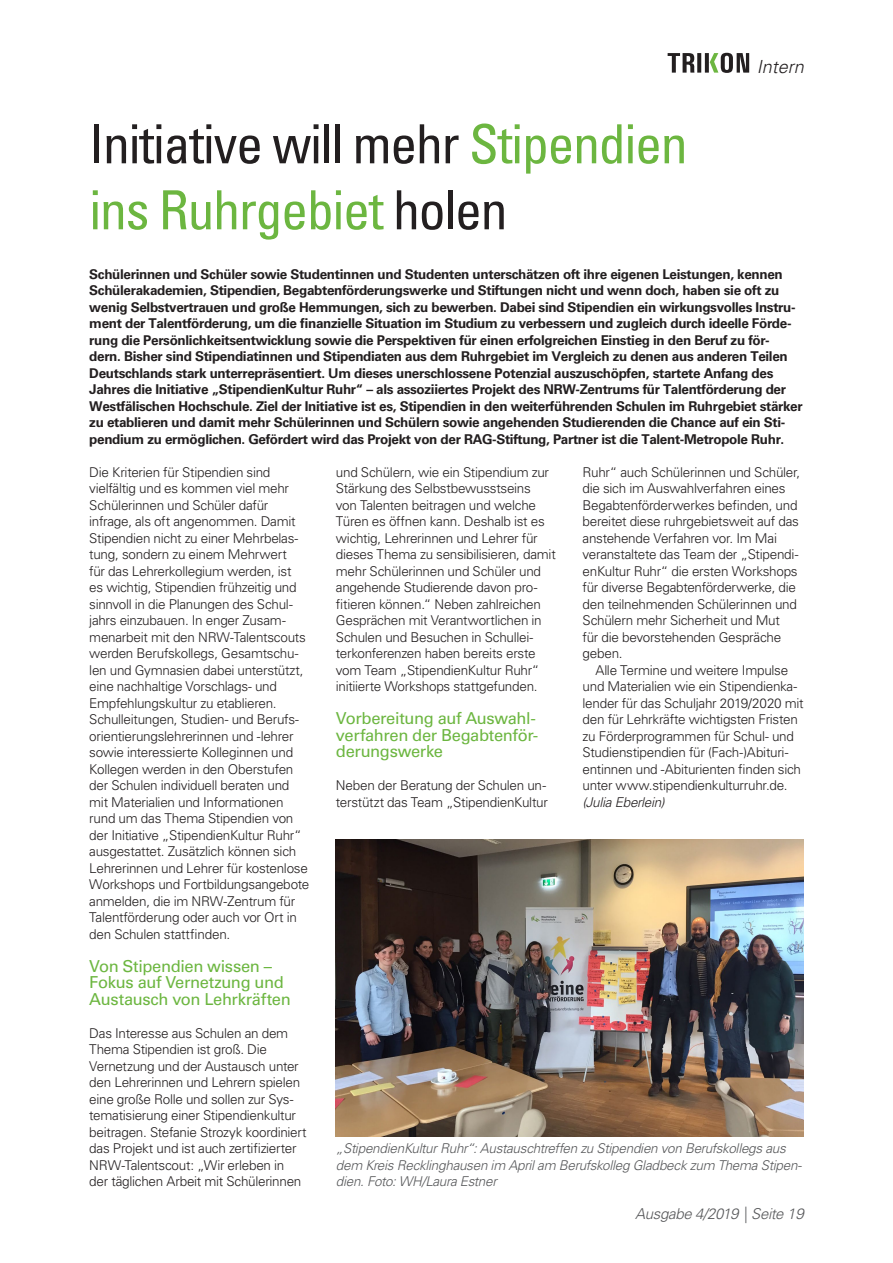
<style>
.page{position:relative;width:893px;height:1263px;background:#fff}
.page>*{position:absolute;margin:0;border:0;box-sizing:border-box;transform-origin:0 0}
.t1{font:condensed 54px/66px "Univers LT Std";letter-spacing:-.025em;color:#231f20}
.t2{font:italic 300 18px "Univers LT Std";color:#231f20}
.t3{font:16.5px/16.5px "Univers LT Std";letter-spacing:-.02em;color:#6cb640}
.t4{font:italic 300 15px "Univers LT Std";letter-spacing:-.025em;color:#57585a}
.t5{font:300 13.5px/16.5px "Univers LT Std";letter-spacing:-.02em;color:#231f20}
.t6{font:700 13.5px/16.5px "Univers LT Std";letter-spacing:-.025em;color:#231f20}
.t7{font:italic 300 13.5px/16.5px "Univers LT Std";letter-spacing:-.02em;color:#57585a}
.t8{font:italic 300 13.5px "Univers LT Std";letter-spacing:-.02em;color:#231f20}
.s1{color:#6cb640}
</style>
<div class="page">
<svg style="left:668px;top:53px;width:81px;height:20px"></svg>
<img style="left:336px;top:840px;width:468px;height:297px">
<h1 class="t1" style="left:89px;top:110px;width:600px">Initiative will mehr <span class="s1">Stipendien ins Ruhrgebiet</span> holen</h1>
<h2 class="t2" style="left:757px;top:56px;width:49px">Intern</h2>
<p class="t6" style="left:89px;top:266px;width:715px">Schülerinnen und Schüler sowie Studentinnen und Studenten unterschätzen oft ihre eigenen Leistungen, kennen Schülerakademien, Stipendien, Begabtenförderungswerke und Stiftungen nicht und wenn doch, haben sie oft zu wenig Selbstvertrauen und große Hemmungen, sich zu bewerben. Dabei sind Stipendien ein wirkungsvolles Instru&shy;ment der Talentförderung, um die finanzielle Situation im Studium zu verbessern und zugleich durch ideelle Förde&shy;rung die Persönlichkeitsentwicklung sowie die Perspektiven für einen erfolgreichen Einstieg in den Beruf zu för&shy;dern. Bisher sind Stipendiatinnen und Stipendiaten aus dem Ruhrgebiet im Vergleich zu denen aus anderen Teilen Deutschlands stark unterrepräsentiert. Um dieses unerschlossene Potenzial auszuschöpfen, startete Anfang des Jahres die Initiative „StipendienKultur Ruhr“ – als assoziiertes Projekt des NRW-Zentrums für Talentförderung der Westfälischen Hochschule. Ziel der Initiative ist es, Stipendien in den weiterführenden Schulen im Ruhrgebiet stärker zu etablieren und damit mehr Schülerinnen und Schülern sowie angehenden Studierenden die Chance auf ein Sti&shy;pendium zu ermöglichen. Gefördert wird das Projekt von der RAG-Stiftung, Partner ist die Talent-Metropole Ruhr.</p>
<p class="t5" style="left:89px;top:464px;width:221px">Die Kriterien für Stipendien sind vielfältig und es kommen viel mehr Schülerinnen und Schüler dafür infrage, als oft angenommen. Damit Stipendien nicht zu einer Mehrbelas&shy;tung, sondern zu einem Mehrwert<br>für das Lehrerkollegium werden, ist<br>es wichtig, Stipendien frühzeitig und sinnvoll in die Planungen des Schul&shy;jahrs einzubauen. In enger Zusam&shy;menarbeit mit den NRW-Talentscouts werden Berufskollegs, Gesamtschu&shy;len und Gymnasien dabei unterstützt, eine nachhaltige Vorschlags- und Empfehlungskultur zu etablieren.<br>Schulleitungen, Studien- und Berufs&shy;orientierungslehrerinnen und -lehrer sowie interessierte Kolleginnen und Kollegen werden in den Oberstufen der Schulen individuell beraten und mit Materialien und Informationen rund um das Thema Stipendien von der Initiative „StipendienKultur Ruhr“ ausgestattet. Zusätzlich können sich Lehrerinnen und Lehrer für kostenlose Workshops und Fortbildungsangebote anmelden, die im NRW-Zentrum für Talentförderung oder auch vor Ort in den Schulen stattfinden.</p>
<p class="t3" style="left:89px;top:958px;width:203px">Von Stipendien wissen –<br>Fokus auf Vernetzung und<br>Austausch von Lehrkräften</p>
<p class="t5" style="left:89px;top:1025px;width:219px">Das Interesse aus Schulen an dem Thema Stipendien ist groß. Die Vernetzung und der Austausch unter den Lehrerinnen und Lehrern spielen eine große Rolle und sollen zur Sys&shy;tematisierung einer Stipendienkultur beitragen. Stefanie Strozyk koordiniert das Projekt und ist auch zertifizierter NRW-Talentscout: „Wir erleben in der täglichen Arbeit mit Schülerinnen</p>
<p class="t5" style="left:336px;top:464px;width:221px">und Schülern, wie ein Stipendium zur Stärkung des Selbstbewusstseins<br>von Talenten beitragen und welche Türen es öffnen kann. Deshalb ist es wichtig, Lehrerinnen und Lehrer für dieses Thema zu sensibilisieren, damit mehr Schülerinnen und Schüler und angehende Studierende davon pro&shy;fitieren können.“ Neben zahlreichen Gesprächen mit Verantwortlichen in Schulen und Besuchen in Schullei&shy;terkonferenzen haben bereits erste vom Team „StipendienKultur Ruhr“ initiierte Workshops stattgefunden.</p>
<p class="t3" style="left:336px;top:710px;width:204px">Vorbereitung auf Auswahl&shy;verfahren der Begabtenför&shy;derungswerke</p>
<p class="t5" style="left:336px;top:777px;width:213px">Neben der Beratung der Schulen un&shy;terstützt das Team „StipendienKultur</p>
<p class="t5" style="left:583px;top:464px;width:219px">Ruhr“ auch Schülerinnen und Schüler, die sich im Auswahlverfahren eines Begabtenförderwerkes befinden, und bereitet diese ruhrgebietsweit auf das anstehende Verfahren vor. Im Mai veranstaltete das Team der „Stipendi&shy;enKultur Ruhr“ die ersten Workshops für diverse Begabtenförderwerke, die den teilnehmenden Schülerinnen und Schülern mehr Sicherheit und Mut<br>für die bevorstehenden Gespräche geben.</p>
<p class="t5" style="left:583px;top:662px;width:223px;text-indent:13px">Alle Termine und weitere Impulse und Materialien wie ein Stipendienka&shy;lender für das Schuljahr 2019/2020 mit den für Lehrkräfte wichtigsten Fristen zu Förderprogrammen für Schul- und Studienstipendien für (Fach-)Abituri&shy;entinnen und -Abiturienten finden sich unter www.stipendienkulturruhr.de.</p>
<p class="t8" style="left:583px;top:794px;width:83px">(Julia Eberlein)</p>
<p class="t7" style="left:336px;top:1140px;width:468px">„StipendienKultur Ruhr“: Austauschtreffen zu Stipendien von Berufskollegs aus dem Kreis Recklinghausen im April am Berufskolleg Gladbeck zum Thema Stipen&shy;dien. Foto: WH/Laura Estner</p>
<p class="t4" style="left:635px;top:1205px;width:170px">Ausgabe 4/2019 | Seite 19</p>
</div>
